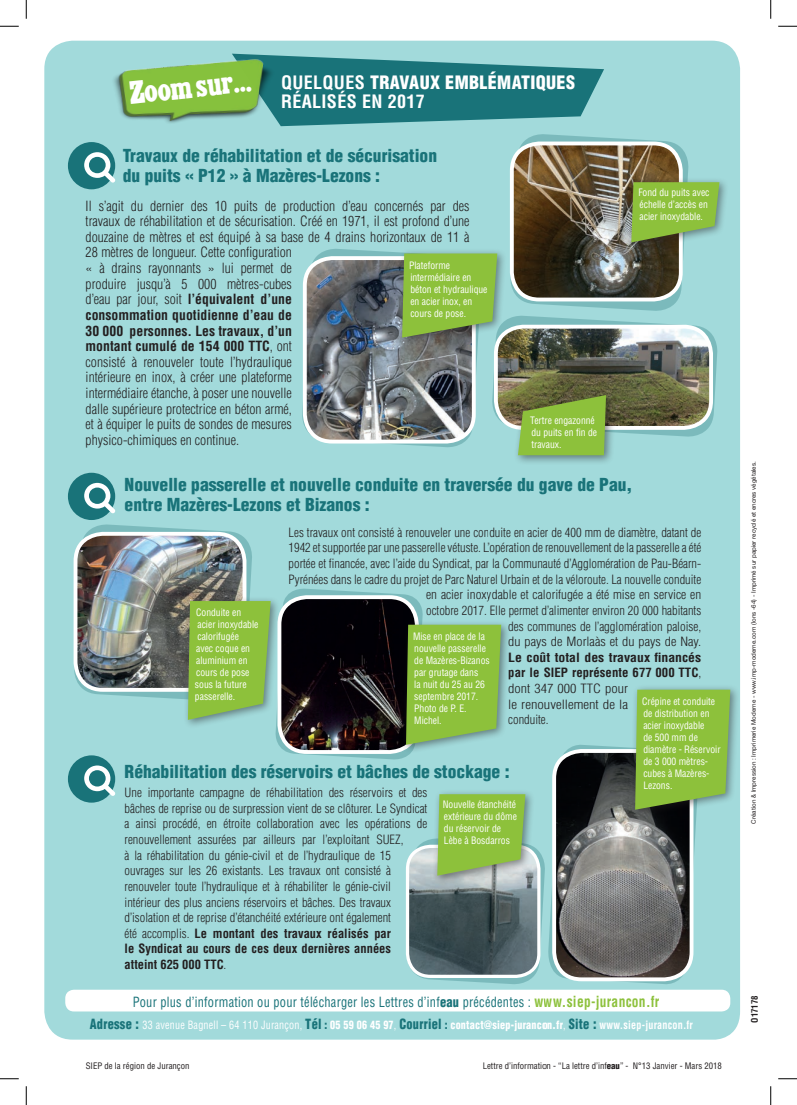
<style>
.page{position:relative;width:797px;height:1105px;background:#fff}
.page>*{position:absolute;margin:0;border:0;box-sizing:border-box;transform-origin:0 0}
.t1{font:25px "Cairo";color:#fff}
.t2{font:700 condensed 18px/19.4px "Helvetica";letter-spacing:.02em;color:#fff}
.t3{font:900 condensed 17.5px/20px "Helvetica";color:#197379}
.t4{font:300 condensed 13.75px/15.6px "Helvetica";color:#231f20}
.t5{font:condensed 13.75px "Helvetica";letter-spacing:.02em;color:#197379;scale:.9 1}
.t6{font:300 condensed 12.5px/15.6px "Helvetica";color:#231f20;text-align:right}
.t7{font:700 condensed 12.5px/15.6px "Helvetica";color:#231f20;scale:1.1 1}
.t8{font:900 condensed 11.25px "Helvetica";letter-spacing:.02em;color:#fff;scale:.9 1}
.t9{font:condensed 10px/12px "Helvetica";color:#fff;scale:.96 1}
.t10{font:condensed 8.75px "Helvetica";color:#231f20}
.t11{font:700 condensed 8.75px "Helvetica";color:#231f20}
.t12{font:6.25px "Helvetica Neue";color:#231f20}
.s1{font-weight:900}
.s2{font-weight:700}
.s3{font-weight:300}
.s4{font-weight:700;font-size:15px;color:#8dc13c}
.s5{font-size:13.75px;color:#197379}
.s6{font-weight:400}
.s7{color:#197379}
</style>
<div class="page">
<div style="left:44px;top:41px;width:696px;height:999px;background:#a2dadb"></div>
<div style="left:65px;top:990px;width:665px;height:21px;background:#fff;border-radius:9px"></div>
<div style="left:626px;top:177px;width:103px;height:75px;background:#231f20;opacity:.5"></div>
<div style="left:513px;top:390px;width:103px;height:75px;background:#231f20;opacity:.5"></div>
<img style="left:232px;top:54px;width:488px;height:401px">
<div style="left:630px;top:685px;width:110px;height:134px;background:#231f20;opacity:.5"></div>
<img style="left:107px;top:51px;width:172px;height:85px">
<div style="left:68px;top:142px;width:47px;height:47px;background:#197379;border-radius:50%"></div>
<svg style="left:84px;top:152px;width:31px;height:31px"></svg>
<div style="left:68px;top:473px;width:47px;height:47px;background:#197379;border-radius:50%"></div>
<svg style="left:84px;top:483px;width:31px;height:30px"></svg>
<div style="left:68px;top:755px;width:47px;height:48px;background:#197379;border-radius:50%"></div>
<svg style="left:71px;top:522px;width:659px;height:465px;background:#8bb3a5"></svg>
<svg style="left:0;top:25px;width:19px;height:2px"></svg>
<svg style="left:778px;top:25px;width:19px;height:2px"></svg>
<svg style="left:0;top:1078px;width:19px;height:1px"></svg>
<svg style="left:778px;top:1078px;width:19px;height:1px"></svg>
<svg style="left:25px;top:0;width:2px;height:19px"></svg>
<svg style="left:25px;top:1086px;width:2px;height:19px"></svg>
<svg style="left:770px;top:0;width:1px;height:19px"></svg>
<svg style="left:770px;top:1086px;width:1px;height:19px"></svg>
<h1 class="t1" style="left:128px;top:80px;width:124px;rotate:-6deg">Zoom sur...</h1>
<h2 class="t2" style="left:281px;top:73px;width:295px">QUELQUES <span class="s1">TRAVAUX EMBLÉMATIQUES<br></span>RÉALISÉS EN 2017</h2>
<h3 class="t3" style="left:123px;top:146px;width:316px">Travaux de réhabilitation et de sécurisation du puits « P12 » à Mazères-Lezons :</h3>
<p class="t4" style="left:86px;top:198px;width:385px">Il s’agit du dernier des 10 puits de production d’eau concernés par des travaux de réhabilitation et de sécurisation. Créé en 1971, il est profond d’une douzaine de mètres et est équipé à sa base de 4 drains horizontaux de 11 à 28 mètres de longueur. Cette configuration<br>« à drains rayonnants » lui permet de<br>produire jusqu’à 5 000 mètres-cubes<br>d’eau par jour, soit <span class="s2">l’équivalent d’une<br>consommation quotidienne d’eau de<br>30 000 personnes. Les travaux, d’un<br>montant cumulé de 154 000 TTC</span>, ont<br>consisté à renouveler toute l’hydraulique<br>intérieure en inox, à créer une plateforme<br>intermédiaire étanche, à poser une nouvelle<br>dalle supérieure protectrice en béton armé,<br>et à équiper le puits de sondes de mesures<br>physico-chimiques en continue.</p>
<p class="t9" style="left:638px;top:186px;width:76px">Fond du puits avec échelle d’accès en acier inoxydable.</p>
<p class="t9" style="left:409px;top:259px;width:83px">Plateforme intermédiaire en béton et hydraulique en acier inox, en cours de pose.</p>
<p class="t9" style="left:530px;top:414px;width:71px">Tertre engazonné du puits en fin de travaux.</p>
<h3 class="t3" style="left:125px;top:475px;width:509px">Nouvelle passerelle et nouvelle conduite en traversée du gave de Pau, entre Mazères-Lezons et Bizanos :</h3>
<p class="t6" style="left:288px;top:524px;width:414px">Les travaux ont consisté à renouveler une conduite en acier de 400 mm de diamètre, datant de 1942 et supportée par une passerelle vétuste. L’opération de renouvellement de la passerelle a été portée et financée, avec l’aide du Syndicat, par la Communauté d’Agglomération de Pau-Béarn-Pyrénées dans le cadre du projet de Parc Naturel Urbain et de la véloroute. La nouvelle conduite en acier inoxydable et calorifugée a été mise en service en<br>octobre 2017. Elle permet d’alimenter environ 20 000 habitants<br>des communes de l’agglomération paloise,<br>du pays de Morlaàs et du pays de Nay.</p>
<p class="t7" style="left:508px;top:649px;width:177px">Le coût total des travaux financés par le SIEP représente 677 000 TTC<span class="s3">, dont 347 000 TTC pour<br>le renouvellement de la<br>conduite.</span></p>
<p class="t9" style="left:195px;top:607px;width:68px">Conduite en acier inoxydable calorifugée<br>avec coque en aluminium en cours de pose sous la future passerelle.</p>
<p class="t9" style="left:413px;top:630px;width:81px">Mise en place de la nouvelle passerelle de Mazères-Bizanos par grutage dans<br>la nuit du 25 au 26 septembre 2017.<br>Photo de P. E.<br>Michel.</p>
<p class="t9" style="left:642px;top:695px;width:83px">Crépine et conduite de distribution en acier inoxydable<br>de 500 mm de diamètre - Réservoir de 3 000 mètres&shy;cubes à Mazères-<br>Lezons.</p>
<h3 class="t3" style="left:125px;top:761px;width:386px">Réhabilitation des réservoirs et bâches de stockage :</h3>
<p class="t9" style="left:442px;top:799px;width:79px">Nouvelle étanchéité extérieure du dôme du réservoir de<br>Lèbe à Bosdarros</p>
<p class="t6" style="left:125px;top:785px;width:304px;text-align:left">Une importante campagne de réhabilitation des réservoirs et des bâches de reprise ou de surpression vient de se clôturer. Le Syndicat a ainsi procédé, en étroite collaboration avec les opérations de renouvellement assurées par ailleurs par l’exploitant SUEZ,<br>à la réhabilitation du génie-civil et de l’hydraulique de 15 ouvrages sur les 26 existants. Les travaux ont consisté à renouveler toute l’hydraulique et à réhabiliter le génie-civil intérieur des plus anciens réservoirs et bâches. Des travaux d’isolation et de reprise d’étanchéité extérieure ont également<br>été accomplis. <span class="s2">Le montant des travaux réalisés par<br>le Syndicat au cours de ces deux dernières années<br>atteint 625 000 TTC</span>.</p>
<p class="t5" style="left:133px;top:993px;width:586px">Pour plus d’information ou pour télécharger les Lettres d’inf<span class="s1">eau</span> précédentes : <span class="s4">www.siep-jurancon.fr</span></p>
<p class="t8" style="left:90px;top:1018px;width:671px"><span class="s5">Adresse :</span> <span class="s6">33 avenue Bagnell – 64 110 Jurançon,</span> <span class="s5">Tél</span> <span class="s7">:</span> 05 59 06 45 97<span class="s6">,</span> <span class="s5">Courriel</span> <span class="s7">:</span> contact@siep-jurancon.fr<span class="s6">,</span> <span class="s5">Site :</span> <span class="s2">www.siep-jurancon.fr</span></p>
<p class="t10" style="left:86px;top:1060px;width:105px">SIEP de la région de Jurançon</p>
<p class="t10" style="left:482px;top:1060px;width:241px">Lettre d’information - “La lettre d’inf<span class="s1">eau</span>” - N°13 Janvier - Mars 2018</p>
<p class="t12" style="left:749px;top:823px;width:364px;rotate:-90deg">Création &amp; Impression : Imprimerie Moderne - www.imp-moderne.com (lons -64) - Imprimé sur papier recyclé et encres végétales.</p>
<p class="t11" style="left:749px;top:1023px;width:29px;rotate:-90deg">O17178</p>
</div>
